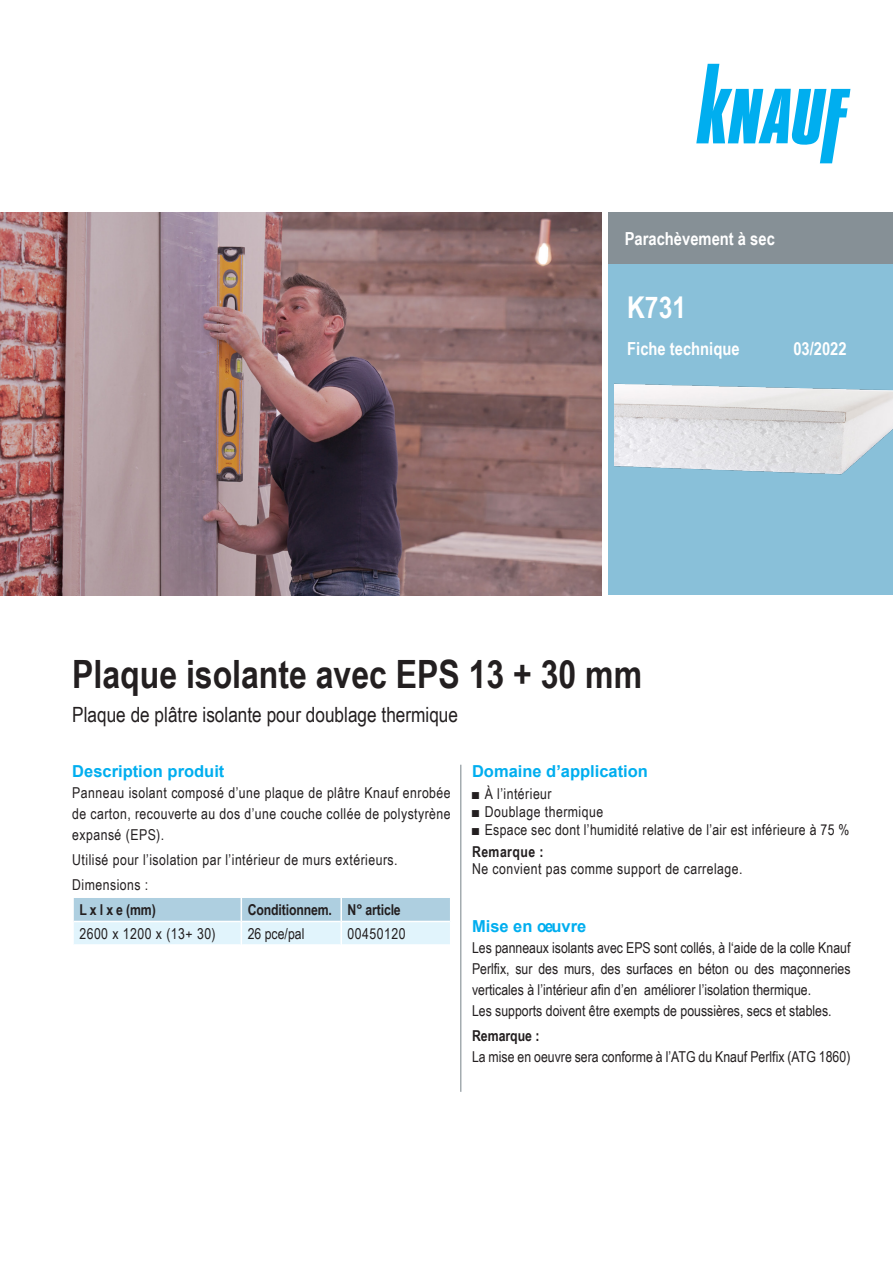
<style>
.page{position:relative;width:893px;height:1263px;background:#fff}
.page>*{position:absolute;margin:0;border:0;box-sizing:border-box;transform-origin:0 0}
.t1{font:700 39px "Arial Narrow";color:#231f20}
.t2{font:700 30px "Arial Narrow";color:#fff}
.t3{font:21px "Arial Narrow";color:#231f20}
.t4{font:700 18px "Arial Narrow";color:#fff}
._05_Text_8_12_nar_re{font:700 16.5px "Arial";color:#00aeef}
.Ue3_Beschreibung_11{font:700 16.5px "Arial";color:#00aeef}
.Aufz_Eigenschaften_1{font:15px/21px "Arial Narrow";color:#231f20;text-align:justify}
._05_Text_8_12_nar_re-2{font:15px/21px "Arial Narrow";letter-spacing:.03em;color:#231f20;text-align:justify}
.Aufz_Eigenschaften_1-2{font:15px "Arial Narrow";letter-spacing:.02em;color:#231f20}
.Aufz_Eigenschaften_1-3{font:15px "Arial Narrow";letter-spacing:.03em;color:#231f20}
.Tab_Kopf_TB{font:700 15px "Arial Narrow";letter-spacing:-.01em;color:#231f20}
._05_Text_8_12_nar_re-3{font:700 15px "Arial Narrow";letter-spacing:.03em;color:#231f20}
.Aufz_Eigenschaften_1-4{font:700 15px "Arial Narrow";color:#231f20}
</style>
<div class="page">
<div style="left:608px;top:213px;width:285px;height:382px;background:#89c0d9"></div>
<img style="left:0;top:213px;width:602px;height:382px">
<div style="left:608px;top:213px;width:285px;height:51px;background:#869096"></div>
<svg style="left:696px;top:64px;width:154px;height:99px"></svg>
<hr style="left:460px;top:765px;width:1px;height:327px;background:#869096">
<img style="left:614px;top:383px;width:279px;height:92px">
<svg style="left:73px;top:898px;width:377px;height:46px;background:#c9e2ee"></svg>
<p class="t4" style="left:625px;top:225px;width:152px">Parachèvement à sec</p>
<p class="t2" style="left:627px;top:285px;width:60px">K731</p>
<p class="t4" style="left:627px;top:335px;width:114px">Fiche technique</p>
<p class="t4" style="left:793px;top:335px;width:55px">03/2022</p>
<p class="t1" style="left:72px;top:645px;width:571px">Plaque isolante avec EPS 13 + 30 mm</p>
<p class="t3" style="left:72px;top:699px;width:387px">Plaque de plâtre isolante pour doublage thermique</p>
<p class="Ue3_Beschreibung_11" style="left:72px;top:759px;width:154px">Description produit</p>
<p class="_05_Text_8_12_nar_re-2" style="left:72px;top:781px;width:380px">Panneau isolant composé d’une plaque de plâtre Knauf enrobée de carton, recouverte au dos d’une couche collée de polystyrène expansé (EPS).</p>
<p class="_05_Text_8_12_nar_re-2" style="left:72px;top:848px;width:327px">Utilisé pour l’isolation par l’intérieur de murs extérieurs.</p>
<p class="_05_Text_8_12_nar_re-2" style="left:72px;top:874px;width:78px">Dimensions :</p>
<p class="Tab_Kopf_TB" style="left:79px;top:898px;width:78px">L x l x e (mm)</p>
<p class="Tab_Kopf_TB" style="left:248px;top:898px;width:86px">Conditionnem.</p>
<p class="Tab_Kopf_TB" style="left:348px;top:898px;width:55px">N° article</p>
<p class="Aufz_Eigenschaften_1-3" style="left:79px;top:922px;width:138px">2600 x 1200 x (13+ 30)</p>
<p class="Aufz_Eigenschaften_1" style="left:248px;top:922px;width:58px">26 pce/pal</p>
<p class="_05_Text_8_12_nar_re-2" style="left:348px;top:922px;width:59px">00450120</p>
<p class="_05_Text_8_12_nar_re" style="left:472px;top:759px;width:178px">Domaine d’application</p>
<p class="Aufz_Eigenschaften_1-3" style="left:472px;top:782px;width:81px">■ À l’intérieur</p>
<p class="Aufz_Eigenschaften_1-3" style="left:472px;top:800px;width:133px">■ Doublage thermique</p>
<p class="Aufz_Eigenschaften_1-2" style="left:472px;top:818px;width:379px">■ Espace sec dont l’humidité relative de l’air est inférieure à 75 %</p>
<p class="_05_Text_8_12_nar_re-3" style="left:472px;top:840px;width:73px">Remarque :</p>
<p class="_05_Text_8_12_nar_re-2" style="left:472px;top:857px;width:272px">Ne convient pas comme support de carrelage.</p>
<p class="_05_Text_8_12_nar_re" style="left:472px;top:915px;width:116px">Mise en oeuvre</p>
<p class="Aufz_Eigenschaften_1" style="left:472px;top:937px;width:380px">Les panneaux isolants avec EPS sont collés, à l‘aide de la colle Knauf Perlfix, sur des murs, des surfaces en béton ou des maçonneries verticales à l’intérieur afin d’en améliorer l’isolation thermique.</p>
<p class="Aufz_Eigenschaften_1" style="left:472px;top:1000px;width:361px">Les supports doivent être exempts de poussières, secs et stables.</p>
<p class="Aufz_Eigenschaften_1-4" style="left:472px;top:1025px;width:69px">Remarque :</p>
<p class="Aufz_Eigenschaften_1" style="left:472px;top:1046px;width:380px">La mise en oeuvre sera conforme à l’ATG du Knauf Perlfix (ATG 1860)</p>
</div>
